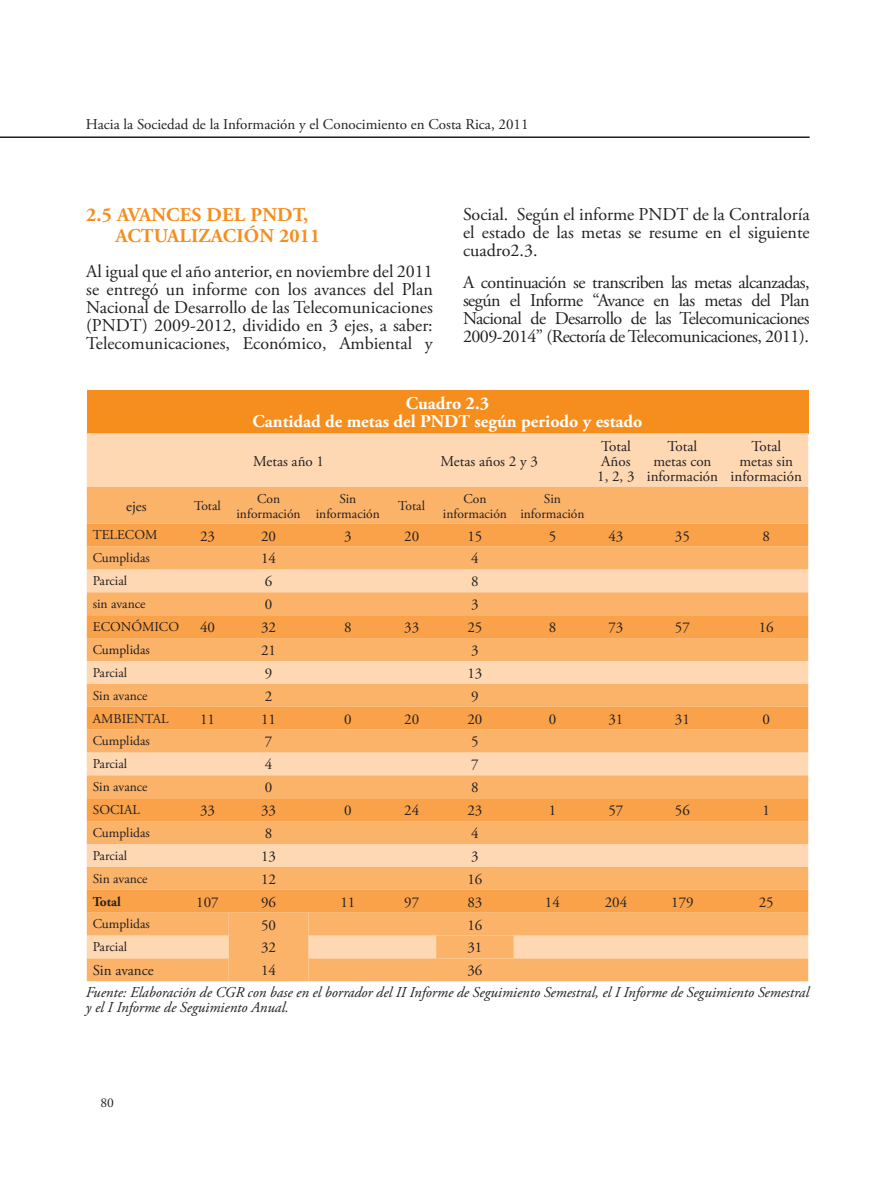
<style>
.page{position:relative;width:894px;height:1179px;background:#fff}
.page>*{position:absolute;margin:0;border:0;box-sizing:border-box;transform-origin:0 0}
.t1{font:700 19.5px/21px "Adobe Garamond Pro";letter-spacing:.01em;color:#f68e1e}
.t2{font:18px/18px "Adobe Garamond Pro";color:#231f20;text-align:justify}
.t3{font:700 18px/18px "Adobe Garamond Pro";color:#fff;text-align:center}
.t4{font:15px/15px "Adobe Garamond Pro";color:#231f20;text-align:center}
.t5{font:italic 15px/15px "Adobe Garamond Pro";color:#231f20}
.t6{font:13.5px/15px "Adobe Garamond Pro";color:#231f20;text-align:center}
.t7{font:700 13.5px "Adobe Garamond Pro";color:#231f20}
</style>
<div class="page">
<hr style="left:0;top:136px;width:809px;height:2px;background:#231f20">
<div style="left:87px;top:390px;width:721px;height:43px;background:#f68e1e"></div>
<div style="left:87px;top:433px;width:721px;height:54px;background:#fdd8b2"></div>
<svg style="left:87px;top:487px;width:721px;height:494px;background:#fbb976"></svg>
<svg style="left:87px;top:524px;width:721px;height:388px;background:#fab671"></svg>
<svg style="left:229px;top:912px;width:285px;height:69px;background:#fbb874"></svg>
<p class="t4" style="left:86px;top:117px;width:444px">Hacia la Sociedad de la Información y el Conocimiento en Costa Rica, 2011</p>
<p class="t1" style="left:115px;top:204px;width:206px;text-indent:-29px">2.5 AVANCES DEL PNDT,<br>ACTUALIZACIÓN 2011</p>
<p class="t2" style="left:86px;top:263px;width:348px">Al igual que el año anterior, en noviembre del 2011 se entregó un informe con los avances del Plan Nacional de Desarrollo de las Telecomunicaciones (PNDT) 2009-2012, dividido en 3 ejes, a saber:<br>Telecomunicaciones, Económico, Ambiental y</p>
<p class="t2" style="left:463px;top:206px;width:348px">Social. Según el informe PNDT de la Contraloría el estado de las metas se resume en el siguiente cuadro2.3.</p>
<p class="t2" style="left:463px;top:274px;width:348px">A continuación se transcriben las metas alcanzadas, según el Informe “Avance en las metas del Plan Nacional de Desarrollo de las Telecomunicaciones 2009-2014” (Rectoría de Telecomunicaciones, 2011).</p>
<p class="t3" style="left:253px;top:395px;width:391px">Cuadro 2.3<br>Cantidad de metas del PNDT según periodo y estado</p>
<p class="t4" style="left:253px;top:454px;width:72px">Metas año 1</p>
<p class="t4" style="left:440px;top:454px;width:99px">Metas años 2 y 3</p>
<p class="t4" style="left:597px;top:439px;width:39px;text-align:left">Total<br>Años<br>1, 2, 3</p>
<p class="t4" style="left:647px;top:439px;width:73px">Total<br>metas con información</p>
<p class="t4" style="left:730px;top:439px;width:73px">Total<br>metas sin información</p>
<p class="t4" style="left:126px;top:499px;width:22px">ejes</p>
<p class="t6" style="left:194px;top:499px;width:28px">Total</p>
<p class="t6" style="left:236px;top:491px;width:66px">Con información</p>
<p class="t6" style="left:316px;top:491px;width:66px">Sin información</p>
<p class="t6" style="left:398px;top:499px;width:28px">Total</p>
<p class="t6" style="left:443px;top:491px;width:66px">Con información</p>
<p class="t6" style="left:520px;top:491px;width:66px">Sin información</p>
<p class="t6" style="left:93px;top:528px;width:66px">TELECOM</p>
<p class="t4" style="left:200px;top:529px;width:16px">23</p>
<p class="t4" style="left:261px;top:529px;width:16px">20</p>
<p class="t4" style="left:344px;top:529px;width:9px">3</p>
<p class="t4" style="left:404px;top:529px;width:16px">20</p>
<p class="t4" style="left:467px;top:529px;width:16px">15</p>
<p class="t4" style="left:549px;top:529px;width:9px">5</p>
<p class="t4" style="left:608px;top:529px;width:16px">43</p>
<p class="t4" style="left:675px;top:529px;width:16px">35</p>
<p class="t4" style="left:762px;top:529px;width:9px">8</p>
<p class="t6" style="left:93px;top:551px;width:59px">Cumplidas</p>
<p class="t4" style="left:261px;top:552px;width:16px">14</p>
<p class="t4" style="left:471px;top:552px;width:9px">4</p>
<p class="t6" style="left:93px;top:574px;width:36px">Parcial</p>
<p class="t4" style="left:265px;top:574px;width:9px">6</p>
<p class="t4" style="left:471px;top:574px;width:9px">8</p>
<p class="t6" style="left:93px;top:597px;width:54px">sin avance</p>
<p class="t4" style="left:265px;top:597px;width:9px">0</p>
<p class="t4" style="left:471px;top:597px;width:9px">3</p>
<p class="t6" style="left:93px;top:619px;width:88px">ECONÓMICO</p>
<p class="t4" style="left:200px;top:620px;width:16px">40</p>
<p class="t4" style="left:261px;top:620px;width:16px">32</p>
<p class="t4" style="left:344px;top:620px;width:9px">8</p>
<p class="t4" style="left:404px;top:620px;width:16px">33</p>
<p class="t4" style="left:467px;top:620px;width:16px">25</p>
<p class="t4" style="left:549px;top:620px;width:9px">8</p>
<p class="t4" style="left:608px;top:620px;width:16px">73</p>
<p class="t4" style="left:675px;top:620px;width:16px">57</p>
<p class="t4" style="left:759px;top:620px;width:16px">16</p>
<p class="t6" style="left:93px;top:642px;width:59px">Cumplidas</p>
<p class="t4" style="left:261px;top:643px;width:16px">21</p>
<p class="t4" style="left:471px;top:643px;width:9px">3</p>
<p class="t6" style="left:93px;top:665px;width:36px">Parcial</p>
<p class="t4" style="left:265px;top:666px;width:9px">9</p>
<p class="t4" style="left:467px;top:666px;width:16px">13</p>
<p class="t6" style="left:93px;top:688px;width:56px">Sin avance</p>
<p class="t4" style="left:265px;top:689px;width:9px">2</p>
<p class="t4" style="left:471px;top:689px;width:9px">9</p>
<p class="t6" style="left:93px;top:711px;width:77px">AMBIENTAL</p>
<p class="t4" style="left:200px;top:712px;width:16px">11</p>
<p class="t4" style="left:261px;top:712px;width:16px">11</p>
<p class="t4" style="left:344px;top:712px;width:9px">0</p>
<p class="t4" style="left:404px;top:712px;width:16px">20</p>
<p class="t4" style="left:467px;top:712px;width:16px">20</p>
<p class="t4" style="left:549px;top:712px;width:9px">0</p>
<p class="t4" style="left:608px;top:712px;width:16px">31</p>
<p class="t4" style="left:675px;top:712px;width:16px">31</p>
<p class="t4" style="left:762px;top:712px;width:9px">0</p>
<p class="t6" style="left:93px;top:734px;width:59px">Cumplidas</p>
<p class="t4" style="left:265px;top:735px;width:9px">7</p>
<p class="t4" style="left:471px;top:735px;width:9px">5</p>
<p class="t6" style="left:93px;top:757px;width:36px">Parcial</p>
<p class="t4" style="left:265px;top:757px;width:9px">4</p>
<p class="t4" style="left:471px;top:757px;width:9px">7</p>
<p class="t6" style="left:93px;top:780px;width:56px">Sin avance</p>
<p class="t4" style="left:265px;top:780px;width:9px">0</p>
<p class="t4" style="left:471px;top:780px;width:9px">8</p>
<p class="t6" style="left:93px;top:802px;width:49px">SOCIAL</p>
<p class="t4" style="left:200px;top:803px;width:16px">33</p>
<p class="t4" style="left:261px;top:803px;width:16px">33</p>
<p class="t4" style="left:344px;top:803px;width:9px">0</p>
<p class="t4" style="left:404px;top:803px;width:16px">24</p>
<p class="t4" style="left:467px;top:803px;width:16px">23</p>
<p class="t4" style="left:549px;top:803px;width:9px">1</p>
<p class="t4" style="left:608px;top:803px;width:16px">57</p>
<p class="t4" style="left:675px;top:803px;width:16px">56</p>
<p class="t4" style="left:762px;top:803px;width:9px">1</p>
<p class="t6" style="left:93px;top:825px;width:59px">Cumplidas</p>
<p class="t4" style="left:265px;top:826px;width:9px">8</p>
<p class="t4" style="left:471px;top:826px;width:9px">4</p>
<p class="t6" style="left:93px;top:848px;width:36px">Parcial</p>
<p class="t4" style="left:261px;top:849px;width:16px">13</p>
<p class="t4" style="left:471px;top:849px;width:9px">3</p>
<p class="t6" style="left:93px;top:871px;width:56px">Sin avance</p>
<p class="t4" style="left:261px;top:872px;width:16px">12</p>
<p class="t4" style="left:467px;top:872px;width:16px">16</p>
<p class="t7" style="left:93px;top:893px;width:30px">Total</p>
<p class="t4" style="left:196px;top:895px;width:24px">107</p>
<p class="t4" style="left:261px;top:895px;width:16px">96</p>
<p class="t4" style="left:340px;top:895px;width:16px">11</p>
<p class="t4" style="left:404px;top:895px;width:16px">97</p>
<p class="t4" style="left:467px;top:895px;width:16px">83</p>
<p class="t4" style="left:545px;top:895px;width:16px">14</p>
<p class="t4" style="left:604px;top:895px;width:24px">204</p>
<p class="t4" style="left:671px;top:895px;width:24px">179</p>
<p class="t4" style="left:759px;top:895px;width:16px">25</p>
<p class="t6" style="left:93px;top:917px;width:59px">Cumplidas</p>
<p class="t4" style="left:261px;top:918px;width:16px">50</p>
<p class="t4" style="left:467px;top:918px;width:16px">16</p>
<p class="t6" style="left:93px;top:940px;width:36px">Parcial</p>
<p class="t4" style="left:261px;top:940px;width:16px">32</p>
<p class="t4" style="left:467px;top:940px;width:16px">31</p>
<p class="t4" style="left:93px;top:963px;width:62px">Sin avance</p>
<p class="t4" style="left:261px;top:963px;width:16px">14</p>
<p class="t4" style="left:467px;top:963px;width:16px">36</p>
<p class="t5" style="left:86px;top:985px;width:725px">Fuente: Elaboración de CGR con base en el borrador del II Informe de Seguimiento Semestral, el I Informe de Seguimiento Semestral y el I Informe de Seguimiento Anual.</p>
<p class="t6" style="left:100px;top:1096px;width:15px">80</p>
</div>
